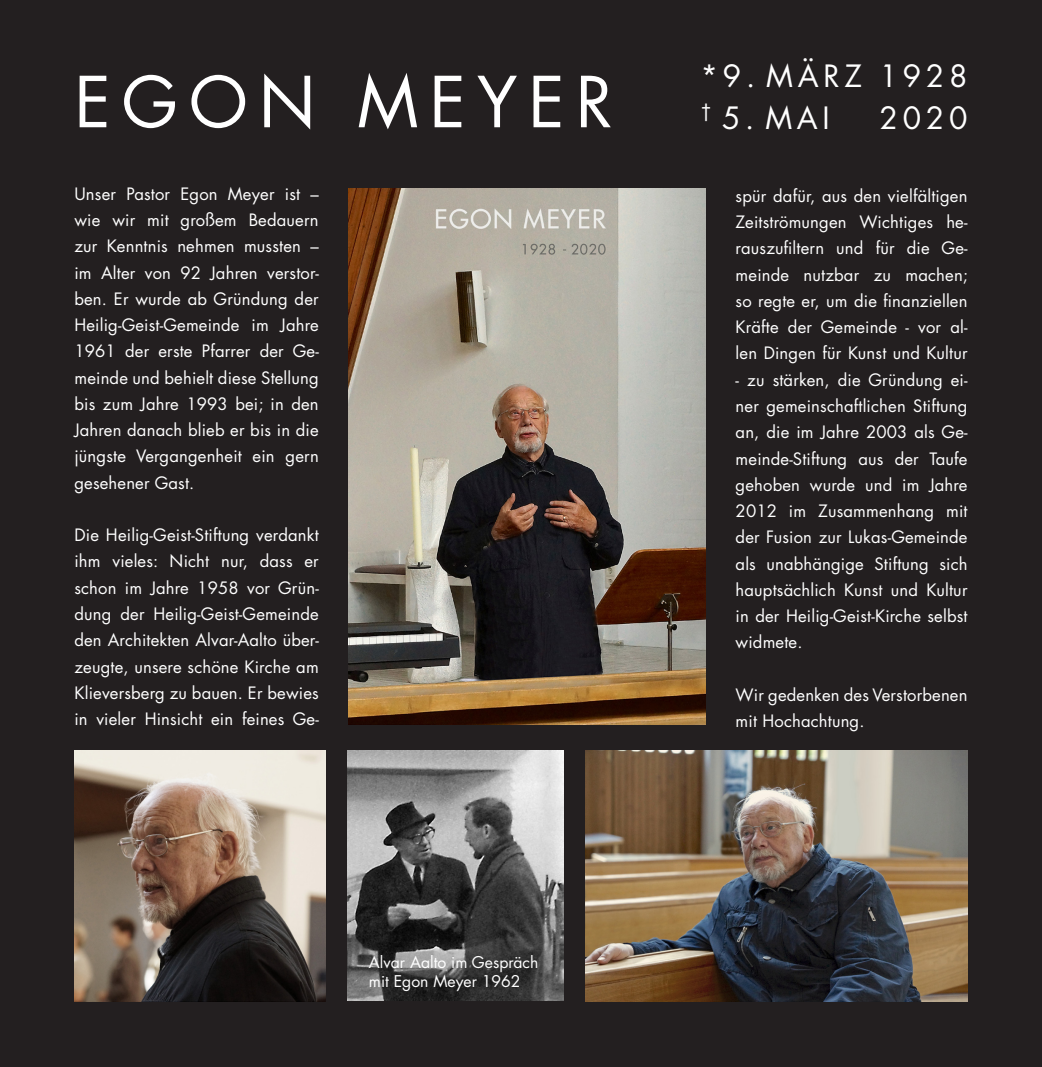
<style>
.page{position:relative;width:1042px;height:1067px;background:#fff}
.page>*{position:absolute;margin:0;border:0;box-sizing:border-box;transform-origin:0 0}
.t1{font:68.42px "Futura LT Pro";letter-spacing:.16em;color:#fff}
.t2{font:29.93px/42px "Futura LT Pro";letter-spacing:.16em;color:#fff}
.Fließtext{font:16.62px/26.2px "Futura LT Pro";letter-spacing:.01em;color:#fff;text-align:justify}
.Bild{font:15.75px "Futura LT Pro";color:#fff}
</style>
<div class="page">
<div style="left:1px;top:1px;width:1040px;height:1065px;background:#231f20"></div>
<img style="left:347px;top:750px;width:216px;height:250px">
<img style="left:348px;top:188px;width:358px;height:536px">
<img style="left:74px;top:750px;width:251px;height:251px">
<img style="left:586px;top:750px;width:381px;height:251px">
<p class="t1" style="left:74px;top:55px;width:540px">EGON MEYER</p>
<p class="Fließtext" style="left:74px;top:180px;width:246px">Unser Pastor Egon Meyer ist – wie wir mit großem Bedauern zur Kenntnis nehmen mussten – im Alter von 92 Jahren verstor&shy;ben. Er wurde ab Gründung der Heilig-Geist-Gemeinde im Jahre 1961 der erste Pfarrer der Ge&shy;meinde und behielt diese Stellung bis zum Jahre 1993 bei; in den Jahren danach blieb er bis in die jüngste Vergangenheit ein gern gesehener Gast.</p>
<p class="Fließtext" style="left:74px;top:522px;width:246px">Die Heilig-Geist-Stiftung verdankt ihm vieles: Nicht nur, dass er schon im Jahre 1958 vor Grün&shy;dung der Heilig-Geist-Gemeinde den Architekten Alvar-Aalto über&shy;zeugte, unsere schöne Kirche am Klieversberg zu bauen. Er bewies in vieler Hinsicht ein feines Ge-</p>
<p class="Bild" style="left:369px;top:951px;width:171px">Alvar Aalto im Gespräch</p>
<p class="Bild" style="left:369px;top:970px;width:153px">mit Egon Meyer 1962</p>
<p class="t2" style="left:700px;top:54px;width:269px">*9. MÄRZ 1928 <sup>†</sup> 5. MAI</p>
<p class="t2" style="left:879px;top:96px;width:90px">2020</p>
<p class="Fließtext" style="left:735px;top:182px;width:234px">spür dafür, aus den vielfältigen Zeitströmungen Wichtiges he&shy;rauszufiltern und für die Ge&shy;meinde nutzbar zu machen; so regte er, um die finanziellen Kräfte der Gemeinde - vor al&shy;len Dingen für Kunst und Kultur</p>
<p class="Fließtext" style="left:735px;top:366px;width:233px">- zu stärken, die Gründung ei&shy;ner gemeinschaftlichen Stiftung an, die im Jahre 2003 als Ge&shy;meinde-Stiftung aus der Taufe gehoben wurde und im Jahre 2012 im Zusammenhang mit der Fusion zur Lukas-Gemeinde als unabhängige Stiftung sich hauptsächlich Kunst und Kultur in der Heilig-Geist-Kirche selbst widmete.</p>
<p class="Fließtext" style="left:735px;top:681px;width:233px">Wir gedenken des Verstorbenen mit Hochachtung.</p>
</div>
